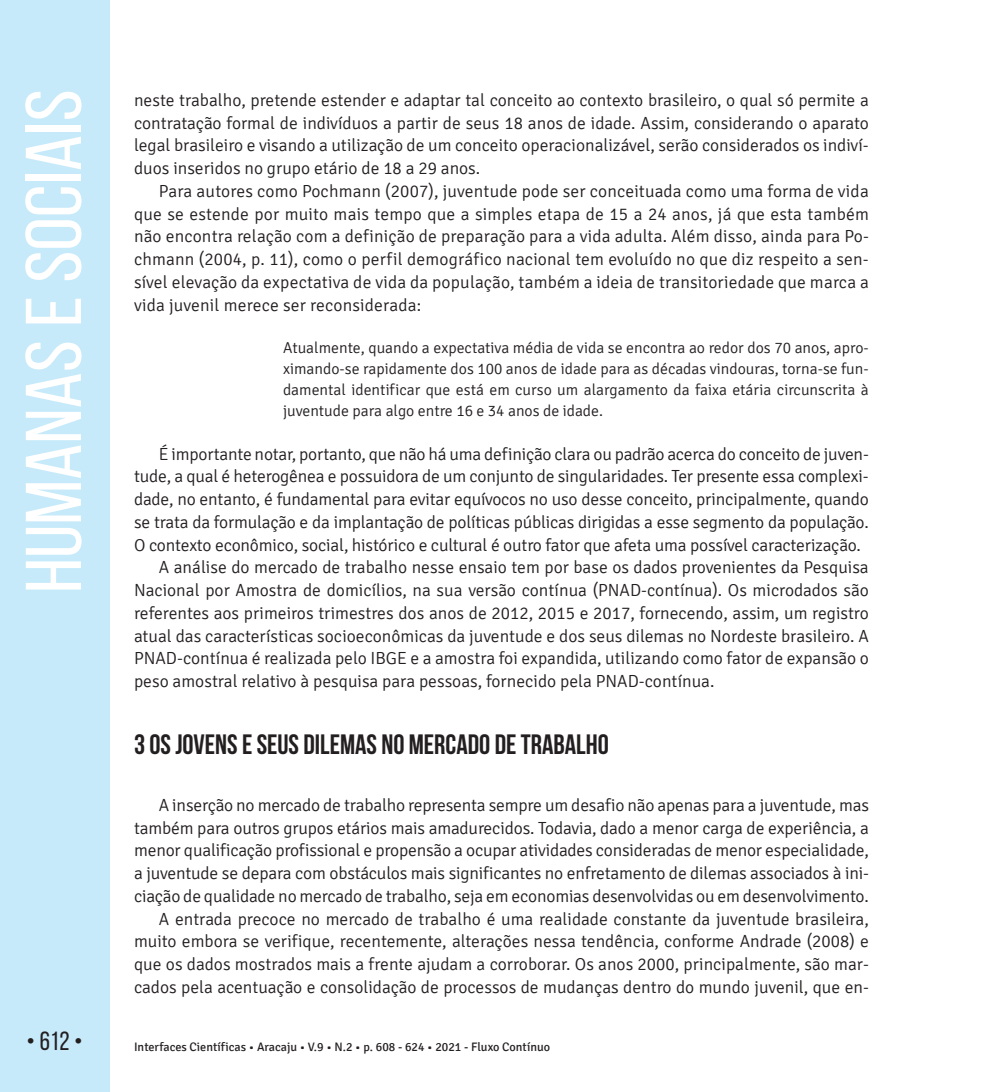
<style>
.page{position:relative;width:993px;height:1092px;background:#fff}
.page>*{position:absolute;margin:0;border:0;box-sizing:border-box;transform-origin:0 0}
.t1{font:78.75px "Bebas Neue";color:#fff;scale:1.09 1}
.t2{font:700 28px "Bebas Neue";color:#231f20}
.t3{font:26.25px "Bebas Neue";color:#231f20}
.t4{font:300 17.5px/22.8px "Signika";letter-spacing:-.01em;color:#231f20;text-align:justify}
.t5{font:300 15.75px/21px "Signika";color:#231f20;text-align:justify}
.t6{font:12.25px "Signika";color:#231f20}
</style>
<div class="page">
<div style="left:0;top:0;width:109px;height:1091px;background:#c6eafa"></div>
<h1 class="t1" style="left:11px;top:593px;width:463px;rotate:-90deg">Humanas e Sociais</h1>
<p class="t4" style="left:134px;top:89px;width:736px">neste trabalho, pretende estender e adaptar tal conceito ao contexto brasileiro, o qual só permite a contratação formal de indivíduos a partir de seus 18 anos de idade. Assim, considerando o aparato legal brasileiro e visando a utilização de um conceito operacionalizável, serão considerados os indiví&shy;duos inseridos no grupo etário de 18 a 29 anos.</p>
<p class="t4" style="left:134px;top:180px;width:736px;text-indent:25px">Para autores como Pochmann (2007), juventude pode ser conceituada como uma forma de vida que se estende por muito mais tempo que a simples etapa de 15 a 24 anos, já que esta também não encontra relação com a definição de preparação para a vida adulta. Além disso, ainda para Po&shy;chmann (2004, p. 11), como o perfil demográfico nacional tem evoluído no que diz respeito a sen&shy;sível elevação da expectativa de vida da população, também a ideia de transitoriedade que marca a vida juvenil merece ser reconsiderada:</p>
<p class="t5" style="left:283px;top:337px;width:587px">Atualmente, quando a expectativa média de vida se encontra ao redor dos 70 anos, apro&shy;ximando-se rapidamente dos 100 anos de idade para as décadas vindouras, torna-se fun&shy;damental identificar que está em curso um alargamento da faixa etária circunscrita à juventude para algo entre 16 e 34 anos de idade.</p>
<p class="t4" style="left:159px;top:442px;width:711px">É importante notar, portanto, que não há uma definição clara ou padrão acerca do conceito de juven-</p>
<p class="t4" style="left:134px;top:465px;width:736px">tude, a qual é heterogênea e possuidora de um conjunto de singularidades. Ter presente essa complexi-</p>
<p class="t4" style="left:134px;top:488px;width:736px">dade, no entanto, é fundamental para evitar equívocos no uso desse conceito, principalmente, quando</p>
<p class="t4" style="left:134px;top:511px;width:736px">se trata da formulação e da implantação de políticas públicas dirigidas a esse segmento da população.</p>
<p class="t4" style="left:134px;top:533px;width:728px">O contexto econômico, social, histórico e cultural é outro fator que afeta uma possível caracterização.</p>
<p class="t4" style="left:159px;top:556px;width:711px">A análise do mercado de trabalho nesse ensaio tem por base os dados provenientes da Pesquisa</p>
<p class="t4" style="left:134px;top:579px;width:736px">Nacional por Amostra de domicílios, na sua versão contínua (PNAD-contínua). Os microdados são</p>
<p class="t4" style="left:134px;top:602px;width:736px">referentes aos primeiros trimestres dos anos de 2012, 2015 e 2017, fornecendo, assim, um registro</p>
<p class="t4" style="left:134px;top:624px;width:736px">atual das características socioeconômicas da juventude e dos seus dilemas no Nordeste brasileiro. A</p>
<p class="t4" style="left:134px;top:647px;width:736px">PNAD-contínua é realizada pelo IBGE e a amostra foi expandida, utilizando como fator de expansão o</p>
<p class="t4" style="left:134px;top:670px;width:581px">peso amostral relativo à pesquisa para pessoas, fornecido pela PNAD-contínua.</p>
<h2 class="t2" style="left:134px;top:729px;width:476px">3 OS JOVENS E SEUS DILEMAS NO MERCADO DE TRABALHO</h2>
<p class="t4" style="left:134px;top:793px;width:736px;text-align:right">A inserção no mercado de trabalho representa sempre um desafio não apenas para a juventude, mas também para outros grupos etários mais amadurecidos. Todavia, dado a menor carga de experiência, a menor qualificação profissional e propensão a ocupar atividades consideradas de menor especialidade, a juventude se depara com obstáculos mais significantes no enfretamento de dilemas associados à ini&shy;ciação de qualidade no mercado de trabalho, seja em economias desenvolvidas ou em desenvolvimento.<br>A entrada precoce no mercado de trabalho é uma realidade constante da juventude brasileira, muito embora se verifique, recentemente, alterações nessa tendência, conforme Andrade (2008) e que os dados mostrados mais a frente ajudam a corroborar. Os anos 2000, principalmente, são mar&shy;cados pela acentuação e consolidação de processos de mudanças dentro do mundo juvenil, que en-</p>
<h3 class="t3" style="left:26px;top:1026px;width:58px">• 612 •</h3>
<p class="t6" style="left:134px;top:1040px;width:417px">Interfaces Científicas • Aracaju • V.9 • N.2 • p. 608 - 624 • 2021 - Fluxo Contínuo</p>
</div>
